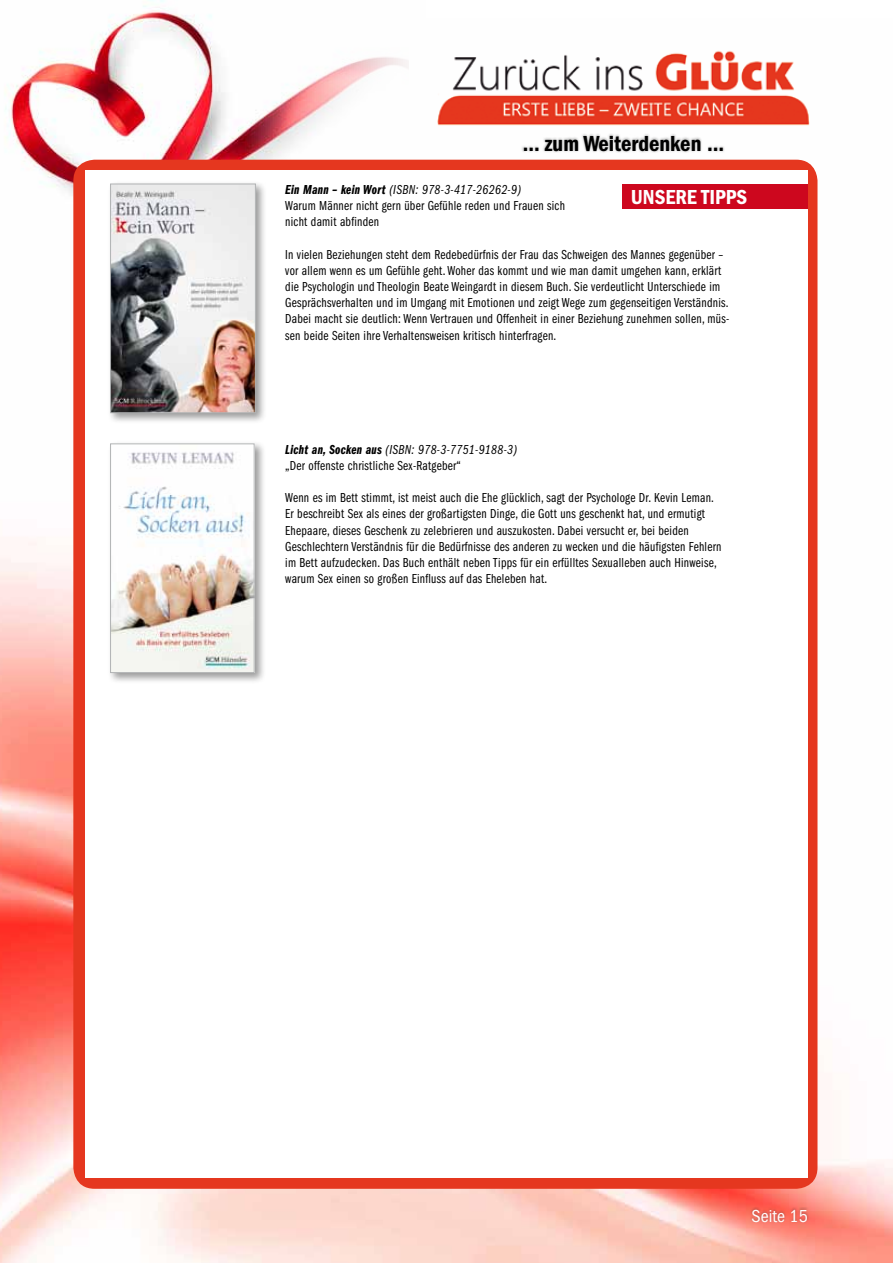
<style>
.page{position:relative;width:893px;height:1263px;background:#fff}
.page>*{position:absolute;margin:0;border:0;box-sizing:border-box;transform-origin:0 0}
.t1{font:600 condensed 22.5px "Franklin Gothic LT";color:#000}
._02_Headline{font:600 condensed 21px "Franklin Gothic LT";color:#fff}
.t2{font:condensed 18px "Franklin Gothic LT";color:#fff}
.t3{font:13.5px/16.2px "Franklin Gothic LT Book Cmpr";letter-spacing:.02em;color:#000}
.t4{font:13.5px "Franklin Gothic LT Book Cmpr Ital";letter-spacing:.02em;color:#000}
.s1{font-family:"Franklin Gothic LT Demi Cmpr Ital"}
</style>
<div class="page">
<img style="left:0;top:159px;width:893px;height:1104px">
<img style="left:0;top:0;width:434px;height:296px">
<div style="left:73px;top:160px;width:744px;height:1029px;background:#e5371f;border-radius:21px"></div>
<div style="left:85px;top:170px;width:723px;height:1008px;background:#fff"></div>
<img style="left:410px;top:44px;width:400px;height:105px">
<div style="left:521px;top:133px;width:204px;height:20px;background:#30302f;opacity:.37"></div>
<div style="left:622px;top:184px;width:186px;height:25px;background:#cd071e"></div>
<div style="left:107px;top:440px;width:159px;height:244px;background:#000;opacity:.4"></div>
<img style="left:112px;top:445px;width:141px;height:226px">
<div style="left:110px;top:443px;width:145px;height:230px;border:1px solid #b1b3b4"></div>
<div style="left:750px;top:1207px;width:59px;height:16px;background:#30302f;opacity:.37"></div>
<div style="left:107px;top:180px;width:160px;height:245px;background:#000;opacity:.4"></div>
<img style="left:112px;top:186px;width:142px;height:225px">
<div style="left:110px;top:184px;width:146px;height:229px;border:1px solid #b1b3b4"></div>
<h1 class="t1" style="left:523px;top:130px;width:203px">... zum Weiterdenken ...</h1>
<p class="_02_Headline" style="left:631px;top:185px;width:118px">UNSERE TIPPS</p>
<p class="t4" style="left:285px;top:182px;width:237px"><span class="s1">Ein Mann – kein Wort</span> (ISBN: 978-3-417-26262-9)</p>
<p class="t3" style="left:285px;top:198px;width:281px">Warum Männer nicht gern über Gefühle reden und Frauen sich</p>
<p class="t3" style="left:285px;top:214px;width:95px">nicht damit abfinden</p>
<p class="t3" style="left:285px;top:246px;width:445px">In vielen Beziehungen steht dem Redebedürfnis der Frau das Schweigen des Mannes gegenüber – vor allem wenn es um Gefühle geht. Woher das kommt und wie man damit umgehen kann, erklärt die Psychologin und Theologin Beate Weingardt in diesem Buch. Sie verdeutlicht Unterschiede im Gesprächsverhalten und im Umgang mit Emotionen und zeigt Wege zum gegenseitigen Verständnis.<br>Dabei macht sie deutlich: Wenn Vertrauen und Offenheit in einer Beziehung zunehmen sollen, müs&shy;sen beide Seiten ihre Verhaltensweisen kritisch hinterfragen.</p>
<p class="t4" style="left:285px;top:442px;width:233px"><span class="s1">Licht an, Socken aus</span> (ISBN: 978-3-7751-9188-3)</p>
<p class="t3" style="left:285px;top:457px;width:177px">„Der offenste christliche Sex-Ratgeber“</p>
<p class="t3" style="left:285px;top:490px;width:438px">Wenn es im Bett stimmt, ist meist auch die Ehe glücklich, sagt der Psychologe Dr. Kevin Leman.<br>Er beschreibt Sex als eines der großartigsten Dinge, die Gott uns geschenkt hat, und ermutigt Ehepaare, dieses Geschenk zu zelebrieren und auszukosten. Dabei versucht er, bei beiden Geschlechtern Verständnis für die Bedürfnisse des anderen zu wecken und die häufigsten Fehlern im Bett aufzudecken. Das Buch enthält neben Tipps für ein erfülltes Sexualleben auch Hinweise, warum Sex einen so großen Einfluss auf das Eheleben hat.</p>
<p class="t2" style="left:752px;top:1205px;width:58px">Seite 15</p>
</div>
